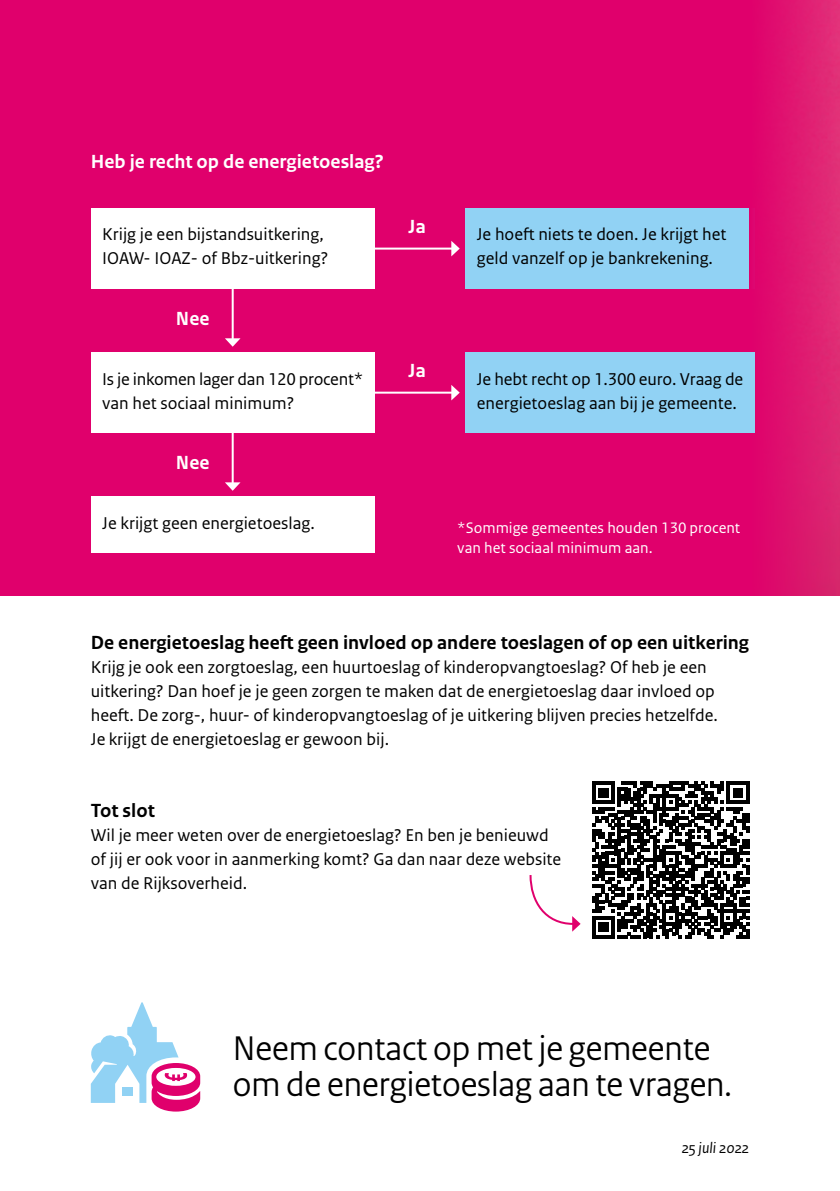
<style>
.page{position:relative;width:840px;height:1191px;background:#fff}
.page>*{position:absolute;margin:0;border:0;box-sizing:border-box;transform-origin:0 0}
.P_02_RO_Subtitel{font:36px/36px "Rijksoverheid Sans Heading";color:#000}
.H4_05_RO_Alineakop_S{font:700 20px "Rijksoverheid Sans Text";color:#000}
.H4_05_RO_Alineakop_S-2{font:700 20px "Rijksoverheid Sans Text";color:#fff}
.P_10_RO_Broodtekst_S{font:18px/24px "Rijksoverheid Sans Text";color:#000}
.P_10_RO_Broodtekst_S-2{font:16px/20px "Rijksoverheid Sans Text";color:#fff}
.P_13_RO_Fotobijschri{font:italic 16px "Rijksoverheid Sans Text";color:#000}
</style>
<div class="page">
<div style="left:0;top:0;width:839px;height:595px;background:#e0006c"></div>
<svg style="left:529px;top:875px;width:51px;height:56px"></svg>
<div style="left:465px;top:208px;width:289px;height:81px;background:#91d2f4"></div>
<div style="left:91px;top:208px;width:283px;height:81px;background:#fff"></div>
<div style="left:91px;top:352px;width:283px;height:81px;background:#fff"></div>
<div style="left:91px;top:496px;width:283px;height:57px;background:#fff"></div>
<hr style="left:374px;top:248px;width:78px;height:2px;background:#fff">
<svg style="left:451px;top:241px;width:8px;height:15px"></svg>
<hr style="left:231px;top:289px;width:2px;height:50px;background:#fff">
<svg style="left:225px;top:338px;width:15px;height:9px"></svg>
<hr style="left:231px;top:433px;width:2px;height:50px;background:#fff">
<svg style="left:225px;top:482px;width:15px;height:9px"></svg>
<hr style="left:374px;top:392px;width:78px;height:2px;background:#fff">
<svg style="left:451px;top:385px;width:8px;height:15px"></svg>
<div style="left:748px;top:0;width:91px;height:595px;background:linear-gradient(to right,#de016d,#df2c73)"></div>
<div style="left:465px;top:352px;width:289px;height:81px;background:#91d2f4"></div>
<svg style="left:592px;top:781px;width:156px;height:157px"></svg>
<svg style="left:90px;top:1002px;width:110px;height:109px"></svg>
<div style="left:122px;top:1087px;width:10px;height:9px;background:#91d2f4"></div>
<h2 class="H4_05_RO_Alineakop_S-2" style="left:91px;top:151px;width:294px">Heb je recht op de energietoeslag?</h2>
<p class="P_10_RO_Broodtekst_S" style="left:102px;top:223px;width:227px">Krijg je een bijstandsuitkering,<br>IOAW- IOAZ- of Bbz-uitkering?</p>
<p class="H4_05_RO_Alineakop_S-2" style="left:176px;top:307px;width:35px">Nee</p>
<p class="P_10_RO_Broodtekst_S" style="left:102px;top:367px;width:262px">Is je inkomen lager dan 120 procent* van het sociaal minimum?</p>
<p class="H4_05_RO_Alineakop_S-2" style="left:176px;top:451px;width:35px">Nee</p>
<p class="P_10_RO_Broodtekst_S" style="left:102px;top:511px;width:214px">Je krijgt geen energietoeslag.</p>
<p class="H4_05_RO_Alineakop_S-2" style="left:408px;top:215px;width:19px">Ja</p>
<p class="H4_05_RO_Alineakop_S-2" style="left:408px;top:359px;width:19px">Ja</p>
<p class="P_10_RO_Broodtekst_S" style="left:476px;top:223px;width:251px">Je hoeft niets te doen. Je krijgt het geld vanzelf op je bankrekening.</p>
<p class="P_10_RO_Broodtekst_S" style="left:476px;top:367px;width:268px">Je hebt recht op 1.300 euro. Vraag de energietoeslag aan bij je gemeente.</p>
<p class="P_10_RO_Broodtekst_S-2" style="left:457px;top:518px;width:284px">*Sommige gemeentes houden 130 procent van het sociaal minimum aan.</p>
<h2 class="H4_05_RO_Alineakop_S" style="left:91px;top:631px;width:659px">De energietoeslag heeft geen invloed op andere toeslagen of op een uitkering</h2>
<p class="P_10_RO_Broodtekst_S" style="left:91px;top:655px;width:628px">Krijg je ook een zorgtoeslag, een huurtoeslag of kinderopvangtoeslag? Of heb je een uitkering? Dan hoef je je geen zorgen te maken dat de energietoeslag daar invloed op heeft. De zorg-, huur- of kinderopvangtoeslag of je uitkering blijven precies hetzelfde.<br>Je krijgt de energietoeslag er gewoon bij.</p>
<h2 class="H4_05_RO_Alineakop_S" style="left:91px;top:799px;width:66px">Tot slot</h2>
<p class="P_10_RO_Broodtekst_S" style="left:91px;top:823px;width:471px">Wil je meer weten over de energietoeslag? En ben je benieuwd of jij er ook voor in aanmerking komt? Ga dan naar deze website</p>
<p class="P_10_RO_Broodtekst_S" style="left:91px;top:871px;width:158px">van de Rijksoverheid.</p>
<p class="P_02_RO_Subtitel" style="left:232px;top:1030px;width:500px">Neem contact op met je gemeente om de energietoeslag aan te vragen.</p>
<p class="P_13_RO_Fotobijschri" style="left:681px;top:1138px;width:69px">25 juli 2022</p>
</div>
